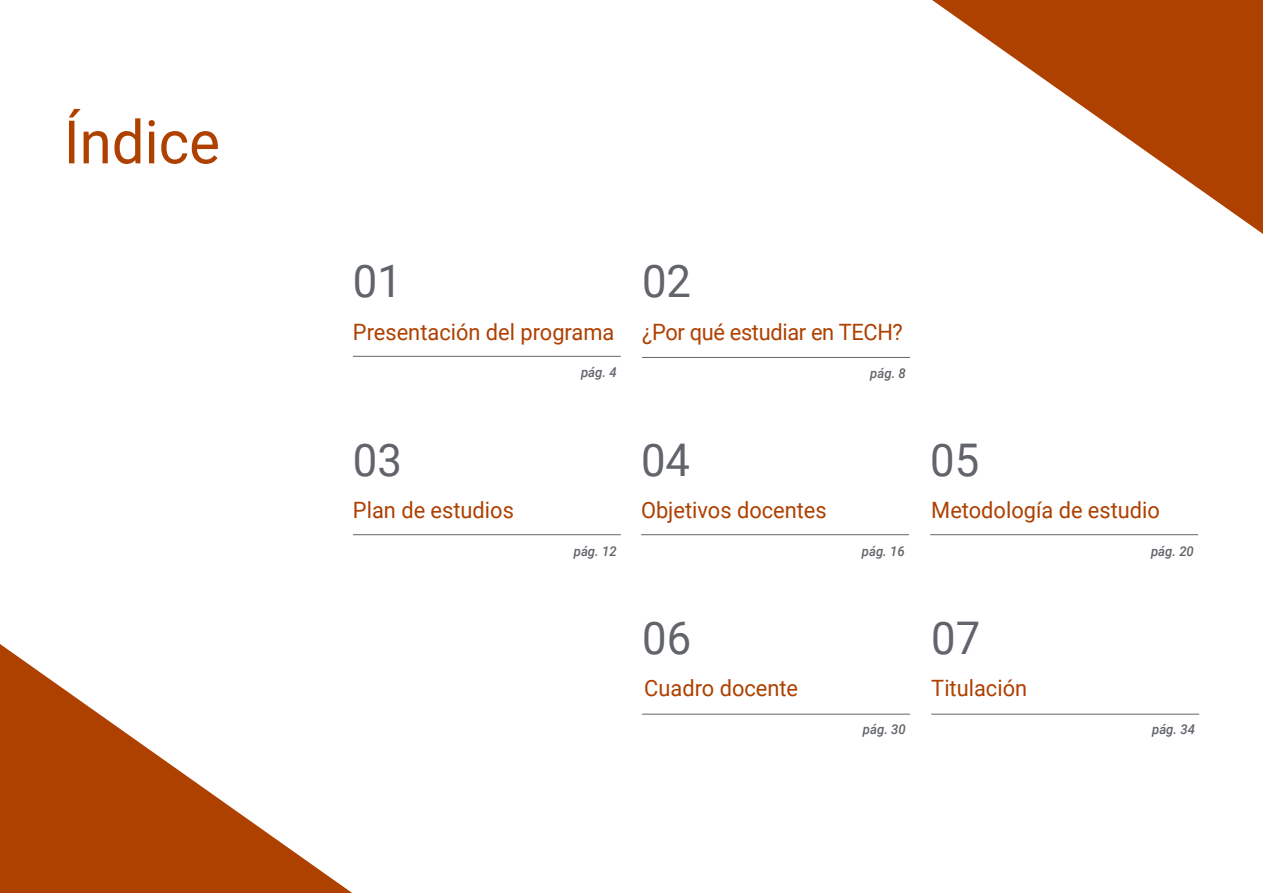
<style>
.page{position:relative;width:1263px;height:893px;background:#fff}
.page>*{position:absolute;margin:0;border:0;box-sizing:border-box;transform-origin:0 0}
.t1{font:60px "Roboto";color:#ae4000}
.t2{font:45px "Roboto";color:#61646a}
.t3{font:22.5px "Roboto";color:#ae4000}
.t4{font:italic 500 13.5px "Roboto";color:#61646a}
</style>
<div class="page">
<svg style="left:0;top:644px;width:352px;height:249px"></svg>
<svg style="left:932px;top:0;width:331px;height:234px"></svg>
<hr style="left:353px;top:356px;width:268px;height:1px;background:#61646a">
<hr style="left:353px;top:534px;width:268px;height:1px;background:#61646a">
<hr style="left:642px;top:714px;width:268px;height:1px;background:#61646a">
<hr style="left:641px;top:534px;width:268px;height:1px;background:#61646a">
<hr style="left:931px;top:714px;width:268px;height:1px;background:#61646a">
<hr style="left:930px;top:534px;width:268px;height:1px;background:#61646a">
<hr style="left:642px;top:357px;width:268px;height:1px;background:#61646a">
<h1 class="t1" style="left:64px;top:100px;width:158px">Índice</h1>
<h2 class="t2" style="left:353px;top:250px;width:51px">01</h2>
<h2 class="t2" style="left:642px;top:250px;width:51px">02</h2>
<p class="t3" style="left:353px;top:316px;width:263px">Presentación del programa</p>
<p class="t3" style="left:642px;top:316px;width:262px">¿Por qué estudiar en TECH?</p>
<p class="t4" style="left:581px;top:363px;width:37px">pág. 4</p>
<p class="t4" style="left:870px;top:363px;width:37px">pág. 8</p>
<h2 class="t2" style="left:353px;top:428px;width:51px">03</h2>
<h2 class="t2" style="left:641px;top:428px;width:51px">04</h2>
<h2 class="t2" style="left:930px;top:428px;width:51px">05</h2>
<p class="t3" style="left:353px;top:494px;width:162px">Plan de estudios</p>
<p class="t3" style="left:641px;top:494px;width:187px">Objetivos docentes</p>
<p class="t3" style="left:931px;top:494px;width:230px">Metodología de estudio</p>
<p class="t4" style="left:574px;top:542px;width:44px">pág. 12</p>
<h2 class="t2" style="left:642px;top:607px;width:51px">06</h2>
<p class="t4" style="left:862px;top:542px;width:44px">pág. 16</p>
<h2 class="t2" style="left:931px;top:607px;width:51px">07</h2>
<p class="t3" style="left:644px;top:673px;width:155px">Cuadro docente</p>
<p class="t3" style="left:931px;top:673px;width:97px">Titulación</p>
<p class="t4" style="left:863px;top:720px;width:44px">pág. 30</p>
<p class="t4" style="left:1151px;top:542px;width:44px">pág. 20</p>
<p class="t4" style="left:1152px;top:720px;width:44px">pág. 34</p>
</div>
